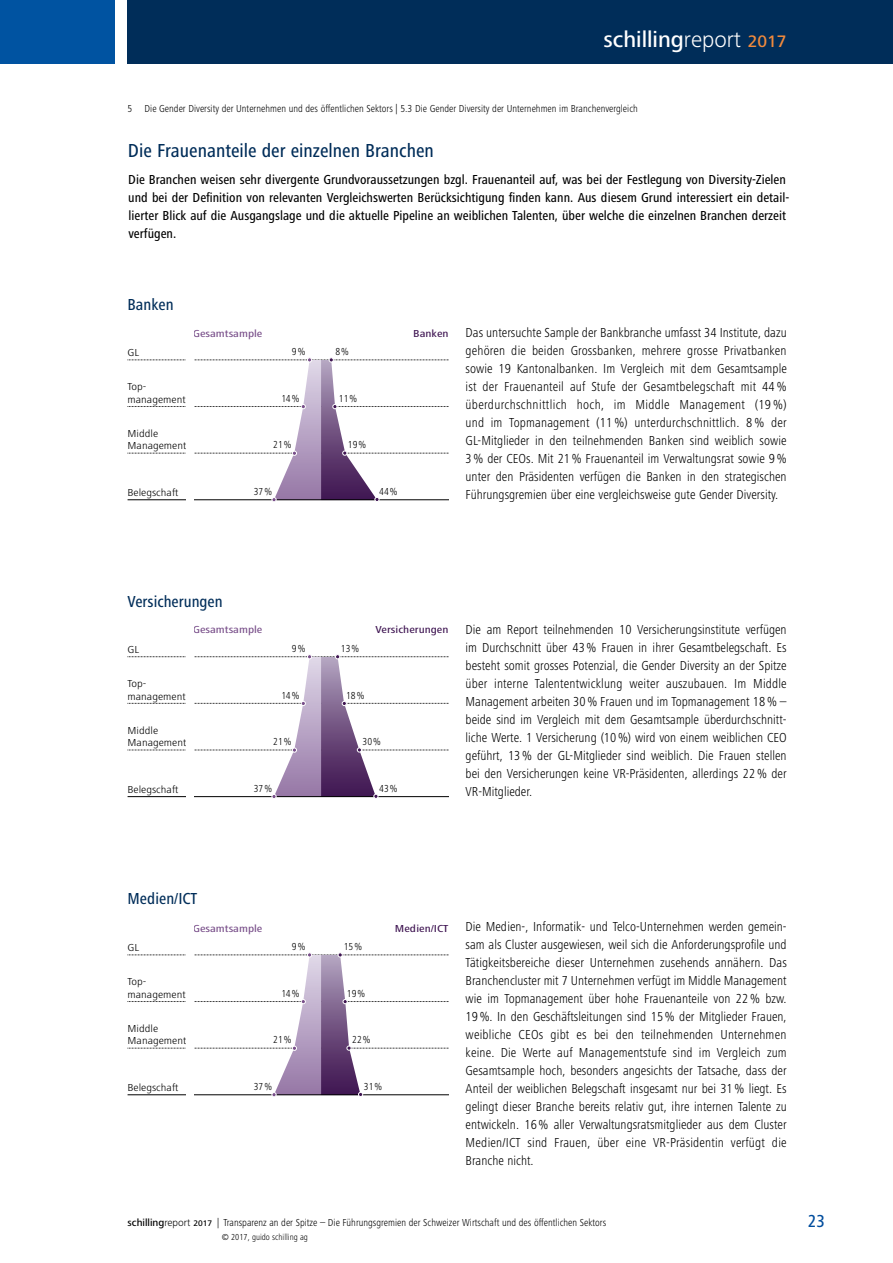
<style>
.page{position:relative;width:893px;height:1263px;background:#fff}
.page>*{position:absolute;margin:0;border:0;box-sizing:border-box;transform-origin:0 0}
.t1{font:500 22.95px "Frutiger Next Pro";color:#fff}
.t2{font:500 condensed 19.5px "Frutiger Next Pro";color:#002d59}
.t3{font:500 condensed 18px "Frutiger Next Pro";color:#004d9d}
.t4{font:500 condensed 16.5px "Frutiger Next Pro";color:#002d59}
.t5{font:300 condensed 13.5px/18px "Frutiger Next Pro";color:#000;text-align:justify}
.t6{font:500 condensed 13.5px/18px "Frutiger Next Pro";color:#000}
.t7{font:300 condensed 10.5px "Frutiger Next Pro";color:#000}
.t8{font:300 condensed 10.5px/12.6px "Frutiger Next Pro";color:#000;scale:1.2 1}
.t9{font:500 condensed 10.5px "Frutiger Next Pro";color:#784e89;scale:1.2 1}
.t10{font:500 condensed 10.5px "Frutiger Next Pro";color:#3f1552;scale:1.2 1}
.t11{font:300 condensed 9px "Frutiger Next Pro";color:#000}
.s1{font-weight:300}
.s2{font-size:17.25px;color:#f18a3d}
.s3{font-weight:500;font-stretch:normal}
.s4{font-stretch:normal}
.s5{font-weight:500;font-stretch:normal;font-size:8.4px}
</style>
<div class="page">
<div style="left:0;top:0;width:115px;height:64px;background:#0053a1"></div>
<div style="left:128px;top:0;width:765px;height:64px;background:#002d59"></div>
<svg style="left:128px;top:358px;width:321px;height:144px"></svg>
<svg style="left:128px;top:654px;width:321px;height:145px"></svg>
<svg style="left:128px;top:953px;width:321px;height:144px"></svg>
<h1 class="t1" style="left:603px;top:27px;width:185px">schilling<span class="s1">report</span> <span class="s2">2017</span></h1>
<p class="t7" style="left:128px;top:103px;width:512px">5 Die Gender Diversity der Unternehmen und des öffentlichen Sektors | 5.3 Die Gender Diversity der Unternehmen im Branchenvergleich</p>
<h2 class="t2" style="left:128px;top:139px;width:307px">Die Frauenanteile der einzelnen Branchen</h2>
<p class="t6" style="left:128px;top:171px;width:663px">Die Branchen weisen sehr divergente Grundvoraussetzungen bzgl. Frauenanteil auf, was bei der Festlegung von Diversity-Zielen und bei der Definition von relevanten Vergleichswerten Berücksichtigung finden kann. Aus diesem Grund interessiert ein detail&shy;lierter Blick auf die Ausgangslage und die aktuelle Pipeline an weiblichen Talenten, über welche die einzelnen Branchen derzeit verfügen.</p>
<p class="t4" style="left:128px;top:295px;width:48px">Banken</p>
<p class="t8" style="left:128px;top:346px;width:11px">GL</p>
<p class="t9" style="left:193px;top:327px;width:60px">Gesamtsample</p>
<p class="t8" style="left:128px;top:381px;width:50px">Top&shy;management</p>
<p class="t8" style="left:128px;top:427px;width:51px">Middle<br>Management</p>
<p class="t7" style="left:292px;top:345px;width:15px">9 %</p>
<p class="t7" style="left:281px;top:392px;width:19px">14%</p>
<p class="t7" style="left:273px;top:438px;width:20px">21 %</p>
<p class="t7" style="left:335px;top:345px;width:15px">8 %</p>
<p class="t7" style="left:339px;top:392px;width:20px">11 %</p>
<p class="t7" style="left:348px;top:438px;width:20px">19 %</p>
<p class="t8" style="left:128px;top:486px;width:44px">Belegschaft</p>
<p class="t7" style="left:379px;top:486px;width:20px">44 %</p>
<p class="t7" style="left:254px;top:486px;width:20px">37 %</p>
<p class="t10" style="left:413px;top:327px;width:31px">Banken</p>
<p class="t5" style="left:466px;top:324px;width:323px">Das untersuchte Sample der Bankbranche umfasst 34 Institute, dazu gehören die beiden Grossbanken, mehrere grosse Privatbanken sowie 19 Kantonalbanken. Im Vergleich mit dem Gesamtsample ist der Frauenanteil auf Stufe der Gesamtbelegschaft mit 44 % überdurchschnittlich hoch, im Middle Management (19 %) und im Topmanagement (11 %) unterdurchschnittlich. 8 % der GL-Mitglieder in den teilnehmenden Banken sind weiblich sowie 3% der CEOs. Mit 21% Frauenanteil im Verwaltungsrat sowie 9% unter den Präsidenten verfügen die Banken in den strategischen Führungsgremien über eine vergleichsweise gute Gender Diversity.</p>
<p class="t4" style="left:128px;top:592px;width:97px">Versicherungen</p>
<p class="t8" style="left:128px;top:643px;width:11px">GL</p>
<p class="t9" style="left:193px;top:624px;width:60px">Gesamtsample</p>
<p class="t8" style="left:128px;top:677px;width:50px">Top&shy;management</p>
<p class="t8" style="left:128px;top:724px;width:51px">Middle<br>Management</p>
<p class="t7" style="left:292px;top:642px;width:15px">9 %</p>
<p class="t7" style="left:281px;top:689px;width:19px">14%</p>
<p class="t7" style="left:273px;top:735px;width:20px">21 %</p>
<p class="t10" style="left:376px;top:624px;width:62px">Versicherungen</p>
<p class="t7" style="left:341px;top:642px;width:20px">13 %</p>
<p class="t7" style="left:346px;top:689px;width:20px">18 %</p>
<p class="t7" style="left:363px;top:735px;width:20px">30 %</p>
<p class="t8" style="left:128px;top:783px;width:44px">Belegschaft</p>
<p class="t7" style="left:379px;top:782px;width:20px">43 %</p>
<p class="t7" style="left:254px;top:782px;width:20px">37 %</p>
<p class="t5" style="left:466px;top:621px;width:323px">Die am Report teilnehmenden 10 Versicherungsinstitute verfügen im Durchschnitt über 43% Frauen in ihrer Gesamtbelegschaft. Es besteht somit grosses Potenzial, die Gender Diversity an der Spitze über interne Talententwicklung weiter auszubauen. Im Middle Management arbeiten 30% Frauen und im Topmanagement 18% – beide sind im Vergleich mit dem Gesamtsample überdurchschnitt&shy;liche Werte. 1 Versicherung (10%) wird von einem weiblichen CEO geführt, 13% der GL-Mitglieder sind weiblich. Die Frauen stellen bei den Versicherungen keine VR-Präsidenten, allerdings 22% der VR-Mitglieder.</p>
<p class="t4" style="left:128px;top:889px;width:71px">Medien/ICT</p>
<p class="t8" style="left:128px;top:941px;width:11px">GL</p>
<p class="t9" style="left:193px;top:922px;width:60px">Gesamtsample</p>
<p class="t8" style="left:128px;top:976px;width:50px">Top&shy;management</p>
<p class="t8" style="left:128px;top:1022px;width:51px">Middle<br>Management</p>
<p class="t7" style="left:292px;top:940px;width:15px">9 %</p>
<p class="t7" style="left:281px;top:987px;width:19px">14%</p>
<p class="t7" style="left:273px;top:1033px;width:20px">21 %</p>
<p class="t7" style="left:344px;top:940px;width:20px">15 %</p>
<p class="t7" style="left:347px;top:987px;width:20px">19 %</p>
<p class="t7" style="left:352px;top:1033px;width:20px">22 %</p>
<p class="t10" style="left:395px;top:922px;width:46px">Medien/ICT</p>
<p class="t8" style="left:128px;top:1081px;width:44px">Belegschaft</p>
<p class="t7" style="left:364px;top:1081px;width:20px">31 %</p>
<p class="t7" style="left:254px;top:1081px;width:20px">37 %</p>
<p class="t5" style="left:466px;top:918px;width:323px">Die Medien-, Informatik- und Telco-Unternehmen werden gemein&shy;sam als Cluster ausgewiesen, weil sich die Anforderungsprofile und Tätigkeitsbereiche dieser Unternehmen zusehends annähern. Das Branchencluster mit 7 Unternehmen verfügt im Middle Management wie im Topmanagement über hohe Frauenanteile von 22% bzw.<br>19%. In den Geschäftsleitungen sind 15% der Mitglieder Frauen, weibliche CEOs gibt es bei den teilnehmenden Unternehmen keine. Die Werte auf Managementstufe sind im Vergleich zum Gesamtsample hoch, besonders angesichts der Tatsache, dass der Anteil der weiblichen Belegschaft insgesamt nur bei 31% liegt. Es gelingt dieser Branche bereits relativ gut, ihre internen Talente zu entwickeln. 16% aller Verwaltungsratsmitglieder aus dem Cluster Medien/ICT sind Frauen, über eine VR-Präsidentin verfügt die Branche nicht.</p>
<p class="t7" style="left:128px;top:1216px;width:480px"><span class="s3">schilling</span><span class="s4">report</span> <span class="s5">2017</span> | Transparenz an der Spitze – Die Führungsgremien der Schweizer Wirtschaft und des öffentlichen Sektors</p>
<h3 class="t3" style="left:808px;top:1211px;width:19px">23</h3>
<p class="t11" style="left:222px;top:1232px;width:88px">© 2017, guido schilling ag</p>
</div>
